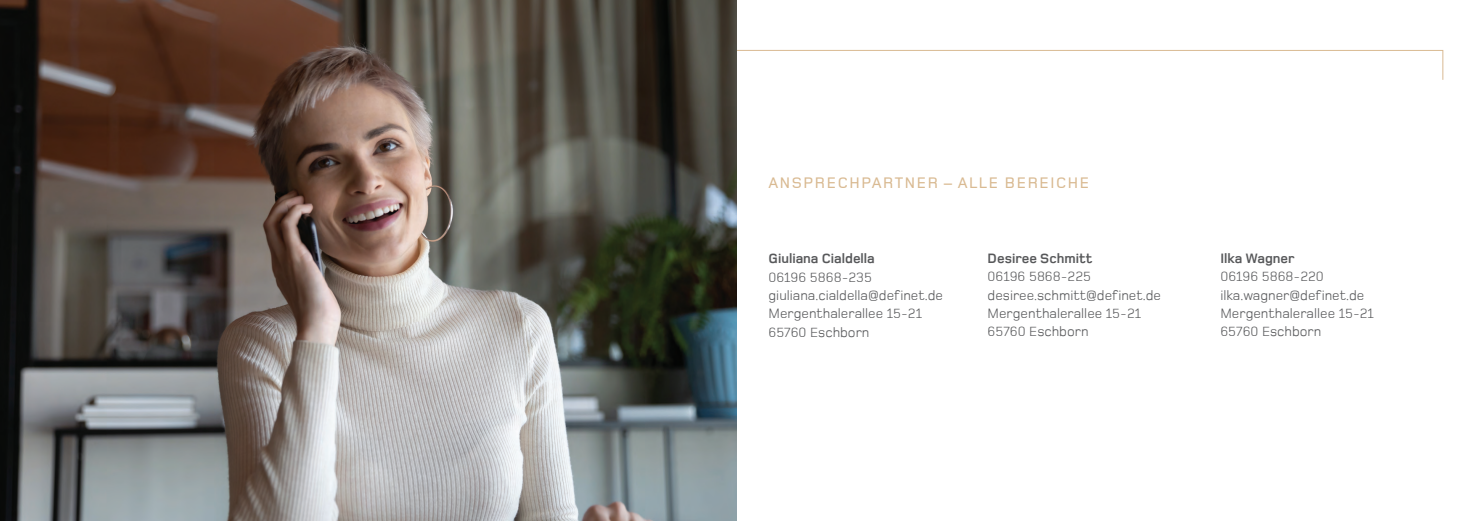
<style>
.page{position:relative;width:1474px;height:521px;background:#fff}
.page>*{position:absolute;margin:0;border:0;box-sizing:border-box;transform-origin:0 0}
.t1{font:500 15.75px "Foundry Monoline";letter-spacing:.1em;color:#d9ba92}
.t2{font:14px/18.4px "Foundry Monoline";color:#57585a}
.t3{font:700 14px "Foundry Monoline";color:#57585a}
</style>
<div class="page">
<svg style="left:737px;top:50px;width:706px;height:30px"></svg>
<img style="left:0;top:0;width:737px;height:521px">
<p class="t1" style="left:768px;top:174px;width:322px">ANSPRECHPARTNER – ALLE BEREICHE</p>
<p class="t3" style="left:768px;top:251px;width:108px">Giuliana Cialdella</p>
<p class="t2" style="left:768px;top:268px;width:176px">06196 5868-235 giuliana.cialdella@definet.de<br>Mergenthalerallee 15-21<br>65760 Eschborn</p>
<p class="t3" style="left:987px;top:251px;width:106px">Desiree Schmitt</p>
<p class="t2" style="left:987px;top:267px;width:175px">06196 5868-225 desiree.schmitt@definet.de<br>Mergenthalerallee 15-21<br>65760 Eschborn</p>
<p class="t3" style="left:1220px;top:251px;width:76px">Ilka Wagner</p>
<p class="t2" style="left:1220px;top:267px;width:155px">06196 5868-220 ilka.wagner@definet.de<br>Mergenthalerallee 15-21<br>65760 Eschborn</p>
</div>
